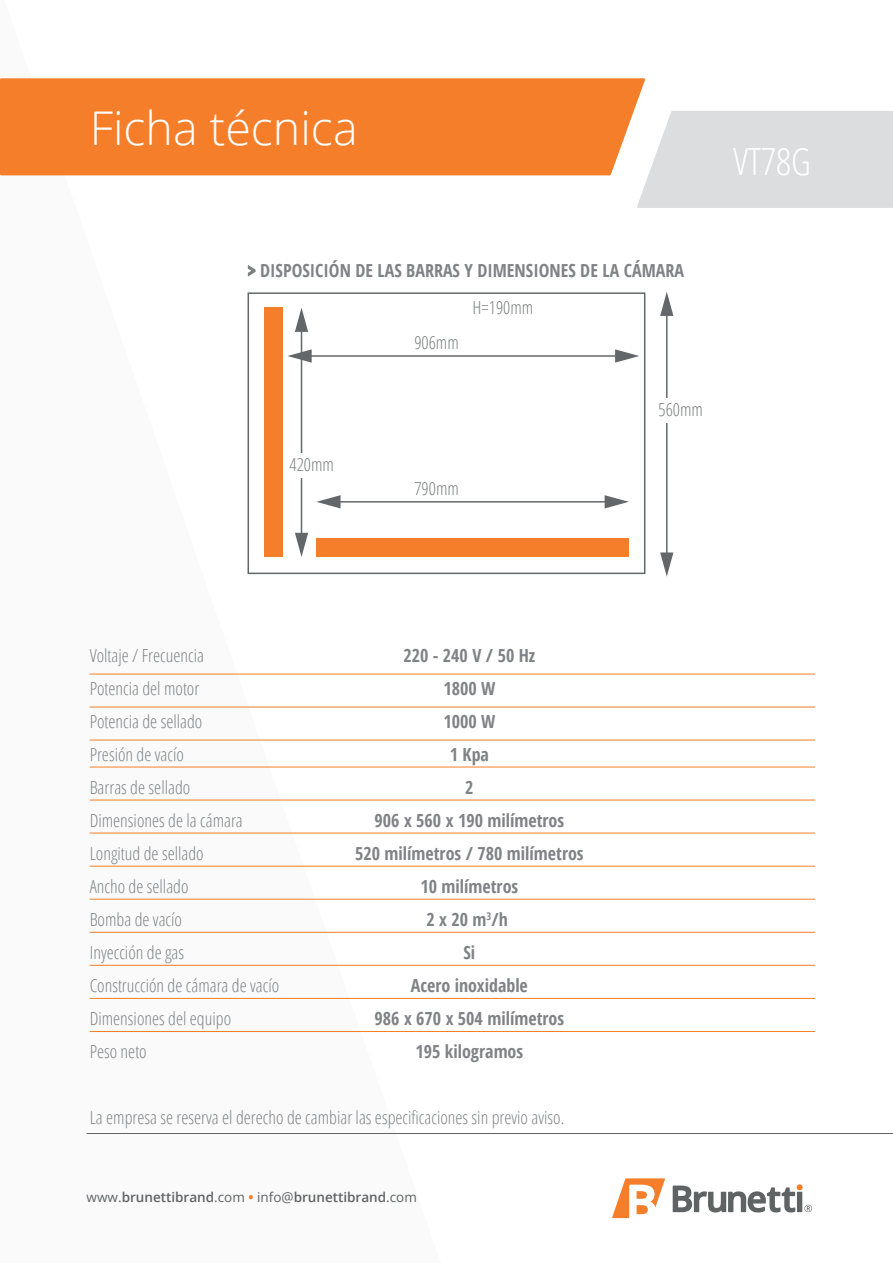
<style>
.page{position:relative;width:893px;height:1263px;background:#fff}
.page>*{position:absolute;margin:0;border:0;box-sizing:border-box;transform-origin:0 0}
.t1{font:300 46.5px "Open Sans";color:#fff}
.t2{font:300 condensed 37.5px "Open Sans";color:#fff}
.t3{font:300 condensed 18px/33px "Open Sans";color:#808285}
.t4{font:700 condensed 18px/33px "Open Sans";color:#808285;text-align:center}
.t5{font:300 condensed 18px "Open Sans";color:#7b7e7f}
.t6{font:600 13.5px "Open Sans";color:#5f6364}
.s1{color:#7b7e7f}
.s2{font-weight:400}
.s3{font-weight:700;color:#f47e29}
</style>
<div class="page">
<svg style="left:0;top:175px;width:441px;height:959px"></svg>
<div style="left:0;top:78px;width:645px;height:97px;background:#f47e29"></div>
<div style="left:637px;top:111px;width:256px;height:97px;background:#dcdddf"></div>
<hr style="left:90px;top:674px;width:725px;height:1px;background:#f47e27">
<hr style="left:90px;top:707px;width:725px;height:1px;background:#f47e27">
<hr style="left:90px;top:740px;width:725px;height:1px;background:#f47e27">
<hr style="left:90px;top:767px;width:725px;height:1px;background:#f47e27">
<hr style="left:90px;top:800px;width:725px;height:1px;background:#f47e27">
<hr style="left:90px;top:833px;width:725px;height:1px;background:#f47e27">
<hr style="left:90px;top:866px;width:725px;height:1px;background:#f47e27">
<hr style="left:90px;top:899px;width:725px;height:1px;background:#f47e27">
<hr style="left:90px;top:932px;width:725px;height:1px;background:#f47e27">
<hr style="left:90px;top:965px;width:725px;height:1px;background:#f47e27">
<hr style="left:90px;top:998px;width:725px;height:1px;background:#f47e27">
<hr style="left:90px;top:1031px;width:725px;height:1px;background:#f47e27">
<hr style="left:87px;top:1133px;width:806px;height:1px;background:#5f6364">
<svg style="left:612px;top:1178px;width:53px;height:40px"></svg>
<svg style="left:673px;top:1184px;width:139px;height:28px"></svg>
<hr style="left:329px;top:501px;width:284px;height:2px;background:#646769">
<svg style="left:316px;top:495px;width:25px;height:13px"></svg>
<svg style="left:605px;top:495px;width:24px;height:13px"></svg>
<hr style="left:301px;top:326px;width:1px;height:213px;background:#646769">
<svg style="left:295px;top:308px;width:13px;height:24px"></svg>
<svg style="left:295px;top:533px;width:13px;height:24px"></svg>
<div style="left:287px;top:453px;width:53px;height:24px;background:#fff"></div>
<hr style="left:666px;top:313px;width:1px;height:244px;background:#646769">
<svg style="left:660px;top:292px;width:13px;height:24px"></svg>
<svg style="left:660px;top:552px;width:13px;height:25px"></svg>
<div style="left:656px;top:398px;width:53px;height:24px;background:#fff"></div>
<hr style="left:308px;top:355px;width:312px;height:2px;background:#646769">
<svg style="left:287px;top:349px;width:25px;height:14px"></svg>
<svg style="left:615px;top:349px;width:24px;height:14px"></svg>
<div style="left:248px;top:292px;width:397px;height:282px;border:2px solid #646769"></div>
<div style="left:316px;top:539px;width:313px;height:18px;background:#f47e2a"></div>
<div style="left:264px;top:308px;width:19px;height:249px;background:#f47e2a"></div>
<svg style="left:247px;top:264px;width:9px;height:13px"></svg>
<h1 class="t1" style="left:90px;top:96px;width:269px">Ficha técnica</h1>
<h2 class="t2" style="left:733px;top:136px;width:79px">VT78G</h2>
<p class="t4" style="left:248px;top:254px;width:438px"><span class="s1">&gt;</span> DISPOSICIÓN DE LAS BARRAS Y DIMENSIONES DE LA CÁMARA</p>
<p class="t5" style="left:290px;top:452px;width:46px">420mm</p>
<p class="t5" style="left:414px;top:331px;width:46px">906mm</p>
<p class="t5" style="left:473px;top:295px;width:62px">H=190mm</p>
<p class="t5" style="left:414px;top:476px;width:46px">790mm</p>
<p class="t5" style="left:658px;top:397px;width:46px">560mm</p>
<p class="t3" style="left:90px;top:639px;width:191px">Voltaje / Frecuencia<br>Potencia del motor<br>Potencia de sellado<br>Presión de vacío<br>Barras de sellado<br>Dimensiones de la cámara<br>Longitud de sellado<br>Ancho de sellado<br>Bomba de vacío<br>Inyección de gas<br>Construcción de cámara de vacío<br>Dimensiones del equipo<br>Peso neto</p>
<p class="t4" style="left:355px;top:639px;width:230px">220 - 240 V / 50 Hz<br>1800 W<br>1000 W<br>1 Kpa<br>2<br>906 x 560 x 190 milímetros<br>520 milímetros / 780 milímetros<br>10 milímetros<br>2 x 20 m<sup>3</sup>/h<br>Si<br>Acero inoxidable<br>986 x 670 x 504 milímetros<br>195 kilogramos</p>
<p class="t3" style="left:90px;top:1101px;width:476px">La empresa se reserva el derecho de cambiar las especificaciones sin previo aviso.</p>
<p class="t6" style="left:87px;top:1188px;width:332px"><span class="s2">www.</span>brunettibrand<span class="s2">.com</span> <span class="s3">•</span> <span class="s2">info@</span>brunettibrand<span class="s2">.com</span></p>
</div>
